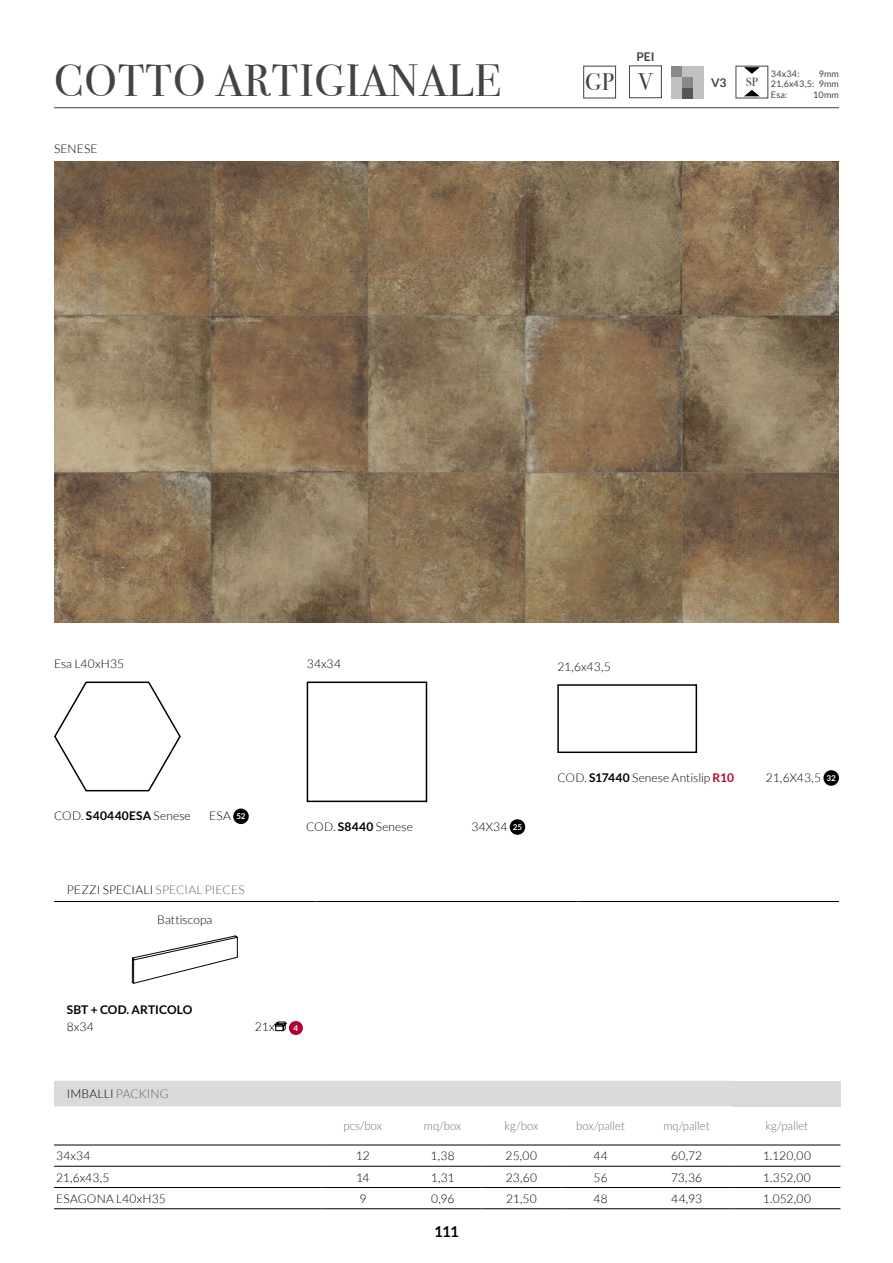
<style>
.page{position:relative;width:893px;height:1263px;background:#fff}
.page>*{position:absolute;margin:0;border:0;box-sizing:border-box;transform-origin:0 0}
.t1{font:45px "Bodoni Svty Two ITCTT";letter-spacing:.025em;color:#444344}
.t2{font:24px "Bodoni Svty Two SCITCTT";color:#444344}
.t3{font:700 15px "Lato";color:#000}
.t4{font:300 12px "Lato";letter-spacing:.01em;color:#000}
.t5{font:300 12px "Lato";letter-spacing:.005em;color:#6f6f6f;scale:.94 1}
.t6{font:700 12px "Lato";letter-spacing:.01em;color:#000}
.t7{font:700 12px "Lato";color:#444344}
.t8{font:12px "Bodoni Svty Two ITCTT";color:#444344}
.t9{font:9px/10.8px "Lato";letter-spacing:.02em;color:#444344;text-align:justify}
.t10{font:700 8.1px "Lato";color:#fff}
.s1{font-weight:700}
.s2{font-weight:700;font-size:8.1px;color:#fff}
.s3{color:#625f5d}
.s4{font-weight:700;color:#be0027}
</style>
<div class="page">
<hr style="left:54px;top:901px;width:262px;height:1px;background:#000">
<hr style="left:316px;top:901px;width:261px;height:1px;background:#000">
<hr style="left:577px;top:901px;width:262px;height:1px;background:#000">
<svg style="left:132px;top:936px;width:106px;height:48px"></svg>
<svg style="left:274px;top:1021px;width:13px;height:11px"></svg>
<div style="left:289px;top:1021px;width:14px;height:14px;background:#aa0034;border-radius:50%"></div>
<div style="left:557px;top:684px;width:140px;height:69px;border:2px solid #000"></div>
<div style="left:234px;top:809px;width:14px;height:14px;background:#000;border-radius:50%"></div>
<div style="left:233px;top:808px;width:16px;height:16px;border:2px solid #000;border-radius:50%"></div>
<div style="left:510px;top:820px;width:14px;height:14px;background:#000;border-radius:50%"></div>
<div style="left:510px;top:819px;width:15px;height:16px;border:2px solid #000;border-radius:50%"></div>
<div style="left:824px;top:771px;width:14px;height:14px;background:#000;border-radius:50%"></div>
<div style="left:823px;top:770px;width:16px;height:16px;border:2px solid #000;border-radius:50%"></div>
<svg style="left:54px;top:681px;width:127px;height:111px"></svg>
<div style="left:307px;top:681px;width:120px;height:121px;border:2px solid #000"></div>
<hr style="left:54px;top:107px;width:785px;height:1px;background:#444344">
<img style="left:54px;top:162px;width:785px;height:461px">
<div style="left:54px;top:1081px;width:679px;height:25px;background:#dadada"></div>
<div style="left:733px;top:1081px;width:107px;height:25px;background:#dadada"></div>
<hr style="left:54px;top:1166px;width:268px;height:1px;background:#000">
<hr style="left:322px;top:1166px;width:82px;height:1px;background:#000">
<hr style="left:404px;top:1166px;width:77px;height:1px;background:#000">
<hr style="left:481px;top:1166px;width:80px;height:1px;background:#000">
<hr style="left:561px;top:1166px;width:79px;height:1px;background:#000">
<hr style="left:640px;top:1166px;width:93px;height:1px;background:#000">
<hr style="left:733px;top:1166px;width:107px;height:1px;background:#000">
<hr style="left:54px;top:1187px;width:268px;height:1px;background:#000">
<hr style="left:322px;top:1187px;width:82px;height:1px;background:#000">
<hr style="left:404px;top:1187px;width:77px;height:1px;background:#000">
<hr style="left:481px;top:1187px;width:80px;height:1px;background:#000">
<hr style="left:561px;top:1187px;width:79px;height:1px;background:#000">
<hr style="left:640px;top:1187px;width:93px;height:1px;background:#000">
<hr style="left:733px;top:1187px;width:107px;height:1px;background:#000">
<hr style="left:54px;top:1208px;width:268px;height:1px;background:#000">
<hr style="left:322px;top:1208px;width:82px;height:1px;background:#000">
<hr style="left:404px;top:1208px;width:77px;height:1px;background:#000">
<hr style="left:481px;top:1208px;width:80px;height:1px;background:#000">
<hr style="left:561px;top:1208px;width:79px;height:1px;background:#000">
<hr style="left:640px;top:1208px;width:93px;height:1px;background:#000">
<hr style="left:733px;top:1208px;width:107px;height:1px;background:#000">
<hr style="left:54px;top:1145px;width:268px;height:1px;background:#000">
<hr style="left:322px;top:1145px;width:82px;height:1px;background:#000">
<hr style="left:404px;top:1145px;width:77px;height:1px;background:#000">
<hr style="left:481px;top:1145px;width:80px;height:1px;background:#000">
<hr style="left:561px;top:1145px;width:79px;height:1px;background:#000">
<hr style="left:640px;top:1145px;width:93px;height:1px;background:#000">
<hr style="left:733px;top:1145px;width:107px;height:1px;background:#000">
<svg style="left:671px;top:66px;width:32px;height:32px"></svg>
<div style="left:671px;top:66px;width:10px;height:10px;background:#888"></div>
<div style="left:671px;top:77px;width:10px;height:10px;background:#c0c0c0"></div>
<div style="left:671px;top:88px;width:10px;height:10px;background:#c0c0c0"></div>
<div style="left:682px;top:66px;width:10px;height:10px;background:#c0c0c0"></div>
<div style="left:682px;top:77px;width:10px;height:10px;background:#888"></div>
<div style="left:682px;top:88px;width:10px;height:10px;background:#555"></div>
<div style="left:693px;top:66px;width:10px;height:10px;background:#c0c0c0"></div>
<div style="left:693px;top:77px;width:10px;height:10px;background:#c0c0c0"></div>
<div style="left:693px;top:88px;width:10px;height:10px;background:#c0c0c0"></div>
<div style="left:629px;top:66px;width:32px;height:32px;border:1px solid #444344"></div>
<svg style="left:742px;top:66px;width:18px;height:8px"></svg>
<svg style="left:744px;top:90px;width:18px;height:8px"></svg>
<h1 class="t1" style="left:54px;top:44px;width:448px">COTTO ARTIGIANALE</h1>
<p class="t4" style="left:54px;top:142px;width:45px">SENESE</p>
<h2 class="t2" style="left:585px;top:68px;width:30px">GP</h2>
<p class="t7" style="left:636px;top:50px;width:20px">PEI</p>
<h2 class="t2" style="left:638px;top:68px;width:17px">V</h2>
<p class="t7" style="left:711px;top:76px;width:17px">V3</p>
<p class="t8" style="left:746px;top:72px;width:14px">SP</p>
<p class="t9" style="left:771px;top:68px;width:70px;text-indent:48px">9mm 21,6x43,5: 9mm Esa:</p>
<p class="t9" style="left:771px;top:68px;width:30px">34x34:</p>
<p class="t9" style="left:813px;top:89px;width:27px">10mm</p>
<p class="t4" style="left:54px;top:657px;width:71px">Esa L40xH35</p>
<p class="t4" style="left:307px;top:657px;width:36px">34x34</p>
<p class="t4" style="left:557px;top:661px;width:55px">21,6x43,5</p>
<p class="t4" style="left:54px;top:809px;width:138px">COD. <span class="s1">S40440ESA</span> Senese</p>
<p class="t4" style="left:209px;top:809px;width:38px">ESA <span class="s2">52</span></p>
<p class="t4" style="left:67px;top:883px;width:179px">PEZZI SPECIALI <span class="s3">SPECIAL PIECES</span></p>
<p class="t4" style="left:157px;top:913px;width:57px">Battiscopa</p>
<p class="t4" style="left:306px;top:820px;width:108px">COD. <span class="s1">S8440</span> Senese</p>
<p class="t4" style="left:471px;top:820px;width:52px">34X34 <span class="s2">25</span></p>
<p class="t6" style="left:67px;top:1003px;width:127px">SBT + COD. ARTICOLO</p>
<p class="t4" style="left:67px;top:1020px;width:29px">8x34</p>
<p class="t4" style="left:255px;top:1020px;width:21px">21x</p>
<p class="t10" style="left:294px;top:1023px;width:6px">4</p>
<p class="t4" style="left:67px;top:1087px;width:104px">IMBALLI <span class="s3">PACKING</span></p>
<p class="t4" style="left:557px;top:771px;width:178px">COD. <span class="s1">S17440</span> Senese Antislip <span class="s4">R10</span></p>
<p class="t4" style="left:766px;top:771px;width:71px">21,6X43,5 <span class="s2">32</span></p>
<p class="t5" style="left:343px;top:1120px;width:43px">pcs/box</p>
<p class="t5" style="left:424px;top:1120px;width:41px">mq/box</p>
<p class="t5" style="left:504px;top:1120px;width:38px">kg/box</p>
<p class="t5" style="left:576px;top:1120px;width:54px">box/pallet</p>
<p class="t5" style="left:663px;top:1120px;width:51px">mq/pallet</p>
<p class="t5" style="left:765px;top:1120px;width:47px">kg/pallet</p>
<p class="t4" style="left:56px;top:1150px;width:36px">34x34</p>
<p class="t4" style="left:356px;top:1150px;width:16px">12</p>
<p class="t4" style="left:431px;top:1150px;width:26px">1,38</p>
<p class="t4" style="left:506px;top:1150px;width:33px">25,00</p>
<p class="t4" style="left:593px;top:1150px;width:16px">44</p>
<p class="t4" style="left:671px;top:1150px;width:32px">60,72</p>
<p class="t4" style="left:763px;top:1150px;width:50px">1.120,00</p>
<p class="t4" style="left:56px;top:1171px;width:55px">21,6x43,5</p>
<p class="t4" style="left:356px;top:1171px;width:15px">14</p>
<p class="t4" style="left:431px;top:1171px;width:25px">1,31</p>
<p class="t4" style="left:506px;top:1171px;width:33px">23,60</p>
<p class="t4" style="left:594px;top:1171px;width:16px">56</p>
<p class="t4" style="left:671px;top:1171px;width:33px">73,36</p>
<p class="t4" style="left:763px;top:1171px;width:50px">1.352,00</p>
<p class="t4" style="left:56px;top:1192px;width:111px">ESAGONA L40xH35</p>
<p class="t4" style="left:359px;top:1192px;width:8px">9</p>
<p class="t4" style="left:431px;top:1192px;width:25px">0,96</p>
<p class="t4" style="left:506px;top:1192px;width:32px">21,50</p>
<p class="t4" style="left:593px;top:1192px;width:16px">48</p>
<p class="t4" style="left:671px;top:1192px;width:32px">44,93</p>
<p class="t4" style="left:763px;top:1192px;width:50px">1.052,00</p>
<p class="t3" style="left:434px;top:1223px;width:26px">111</p>
</div>
